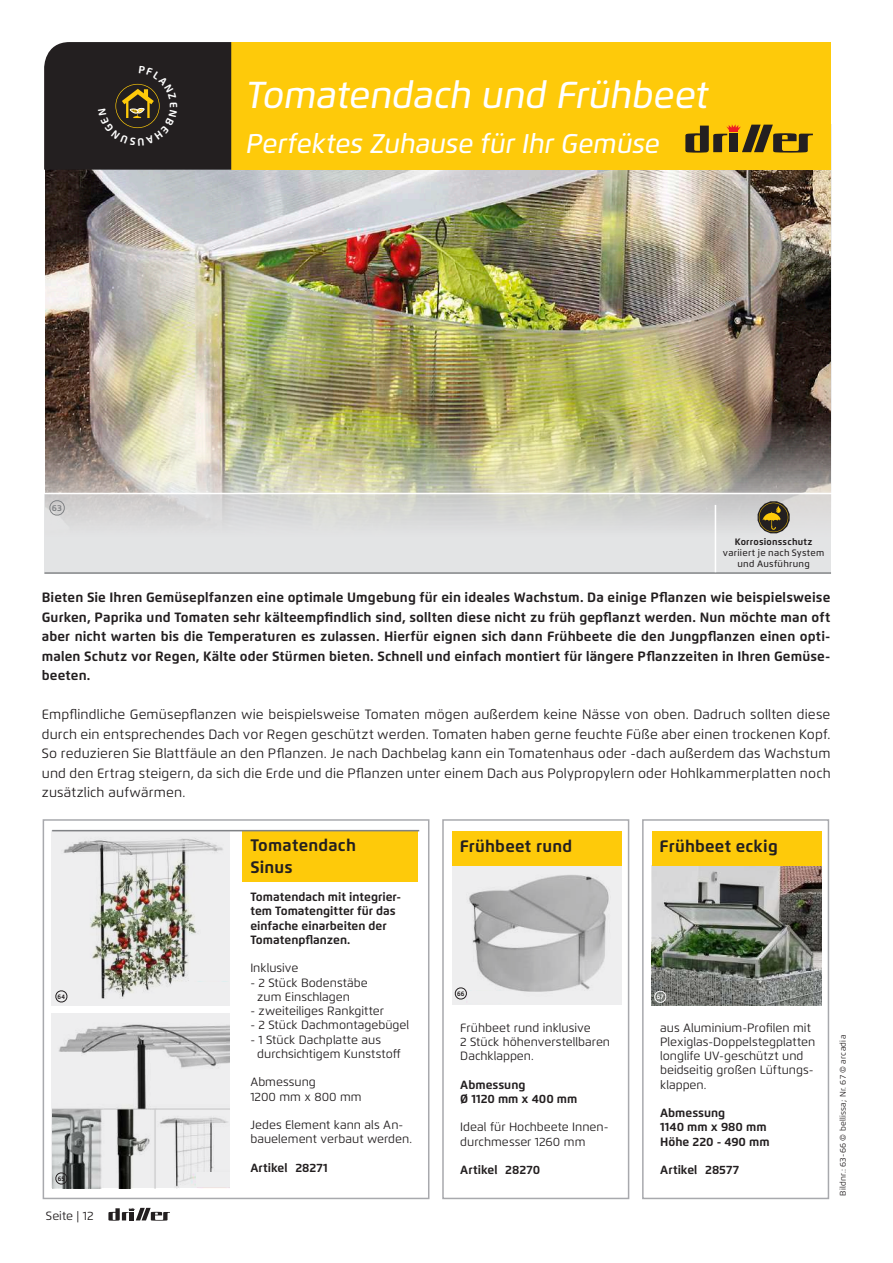
<style>
.page{position:relative;width:893px;height:1263px;background:#fff}
.page>*{position:absolute;margin:0;border:0;box-sizing:border-box;transform-origin:0 0}
.t1{font:italic 500 37.5px "Flexo";letter-spacing:-.005em;color:#fff}
.t2{font:italic 500 27px "Flexo";letter-spacing:-.005em;color:#fff}
.t3{font:700 16.65px/21.1px "Flexo";letter-spacing:.01em;color:#231f20}
.t4{font:13.5px/19.5px "Flexo";letter-spacing:.01em;color:#231f20;text-align:justify}
.t5{font:700 13.5px/19.5px "Flexo";letter-spacing:.01em;color:#231f20;text-align:justify}
.t6{font:12px/14.2px "Flexo";color:#231f20}
.t7{font:700 12px/14.2px "Flexo";color:#231f20}
.t8{font:500 9.3px/10.8px "Flexo";letter-spacing:.03em;color:#231f20;text-align:center}
.t9{font:700 9.3px "Flexo";letter-spacing:.025em;color:#231f20}
.t10{font:700 8.55px "Flexo";color:#808285}
.t11{font:8.25px "Flexo";letter-spacing:.035em;color:#231f20}
.t12{font:700 6.6px "Flexo";color:#231f20;scale:.9 1}
.t13{font:700 6.6px "Flexo";color:#fff;scale:.9 1}
</style>
<div class="page">
<svg style="left:108px;top:1208px;width:62px;height:13px"></svg>
<img style="left:45px;top:170px;width:786px;height:323px">
<div style="left:44px;top:494px;width:787px;height:78px;background:linear-gradient(to bottom,#d2d2d0,#e8e9eb)"></div>
<hr style="left:44px;top:572px;width:787px;height:2px;background:#808285">
<hr style="left:715px;top:505px;width:1px;height:67px;background:#fff">
<svg style="left:758px;top:501px;width:32px;height:32px"></svg>
<svg style="left:49px;top:500px;width:16px;height:16px"></svg>
<div style="left:231px;top:42px;width:600px;height:128px;background:#feca0a"></div>
<svg style="left:685px;top:124px;width:128px;height:29px"></svg>
<div style="left:43px;top:819px;width:386px;height:380px;border:2px solid #a8a9ad"></div>
<div style="left:52px;top:830px;width:178px;height:175px;background:#eeeeef"></div>
<img style="left:56px;top:831px;width:172px;height:172px">
<div style="left:242px;top:831px;width:176px;height:51px;background:#feca0a"></div>
<svg style="left:55px;top:990px;width:12px;height:12px"></svg>
<hr style="left:52px;top:830px;width:367px;height:1px;background:#808285">
<div style="left:193px;top:982px;width:37px;height:23px;background:#eeeeef"></div>
<img style="left:53px;top:1013px;width:177px;height:175px">
<svg style="left:55px;top:1172px;width:12px;height:12px"></svg>
<div style="left:196px;top:1173px;width:34px;height:14px;background:#eeeeef"></div>
<div style="left:442px;top:819px;width:187px;height:380px;border:2px solid #a8a9ad"></div>
<div style="left:452px;top:865px;width:170px;height:140px;background:#eeeeef"></div>
<img style="left:467px;top:865px;width:148px;height:127px">
<div style="left:452px;top:831px;width:170px;height:34px;background:#feca0a"></div>
<svg style="left:455px;top:987px;width:12px;height:12px"></svg>
<div style="left:468px;top:991px;width:37px;height:12px;background:#eeeeef"></div>
<div style="left:642px;top:819px;width:187px;height:380px;border:2px solid #a8a9ad"></div>
<img style="left:652px;top:865px;width:169px;height:140px">
<div style="left:652px;top:831px;width:169px;height:34px;background:#feca0a"></div>
<svg style="left:654px;top:990px;width:12px;height:13px"></svg>
<div style="left:44px;top:42px;width:187px;height:128px;background:#231f20"></div>
<h1 class="t1" style="left:246px;top:72px;width:464px">Tomatendach und Frühbeet</h1>
<h2 class="t2" style="left:246px;top:127px;width:415px">Perfektes Zuhause für Ihr Gemüse</h2>
<p class="t10" style="left:52px;top:503px;width:11px">63</p>
<p class="t9" style="left:735px;top:536px;width:79px">Korrosionsschutz</p>
<p class="t8" style="left:723px;top:547px;width:103px">variiert je nach System und Ausführung</p>
<p class="t5" style="left:42px;top:588px;width:790px">Bieten Sie Ihren Gemüseplfanzen eine optimale Umgebung für ein ideales Wachstum. Da einige Pflanzen wie beispielsweise Gurken, Paprika und Tomaten sehr kälteempfindlich sind, sollten diese nicht zu früh gepflanzt werden. Nun möchte man oft aber nicht warten bis die Temperaturen es zulassen. Hierfür eignen sich dann Frühbeete die den Jungpflanzen einen opti&shy;malen Schutz vor Regen, Kälte oder Stürmen bieten. Schnell und einfach montiert für längere Pflanzzeiten in Ihren Gemüse&shy;beeten.</p>
<p class="t4" style="left:42px;top:705px;width:790px">Empflindliche Gemüsepflanzen wie beispielsweise Tomaten mögen außerdem keine Nässe von oben. Dadruch sollten diese durch ein entsprechendes Dach vor Regen geschützt werden. Tomaten haben gerne feuchte Füße aber einen trockenen Kopf.<br>So reduzieren Sie Blattfäule an den Pflanzen. Je nach Dachbelag kann ein Tomatenhaus oder -dach außerdem das Wachstum und den Ertrag steigern, da sich die Erde und die Pflanzen unter einem Dach aus Polypropylern oder Hohlkammerplatten noch zusätzlich aufwärmen.</p>
<p class="t12" style="left:58px;top:992px;width:10px">64</p>
<p class="t12" style="left:58px;top:1174px;width:9px">65</p>
<p class="t6" style="left:46px;top:1209px;width:49px">Seite | 12</p>
<p class="t3" style="left:250px;top:835px;width:107px">Tomatendach<br>Sinus</p>
<p class="t7" style="left:250px;top:890px;width:152px">Tomatendach mit integrier&shy;tem Tomatengitter für das einfache einarbeiten der<br>Tomatenpflanzen.</p>
<p class="t6" style="left:250px;top:961px;width:50px">Inklusive</p>
<p class="t6" style="left:257px;top:975px;width:112px;text-indent:-7px">- 2 Stück Bodenstäbe zum Einschlagen</p>
<p class="t6" style="left:250px;top:1004px;width:135px">- zweiteiliges Rankgitter</p>
<p class="t6" style="left:250px;top:1018px;width:160px">- 2 Stück Dachmontagebügel</p>
<p class="t6" style="left:257px;top:1032px;width:145px;text-indent:-7px">- 1 Stück Dachplatte aus durchsichtigem Kunststoff</p>
<p class="t6" style="left:250px;top:1075px;width:113px">Abmessung<br>1200 mm x 800 mm</p>
<p class="t6" style="left:250px;top:1118px;width:163px">Jedes Element kann als An&shy;bauelement verbaut werden.</p>
<p class="t7" style="left:250px;top:1160px;width:79px">Artikel 28271</p>
<p class="t3" style="left:460px;top:836px;width:114px">Frühbeet rund</p>
<p class="t12" style="left:457px;top:989px;width:10px">66</p>
<p class="t6" style="left:460px;top:1020px;width:151px">Frühbeet rund inklusive<br>2 Stück höhenverstellbaren<br>Dachklappen.</p>
<p class="t7" style="left:460px;top:1077px;width:119px">Abmessung<br>Ø 1120 mm x 400 mm</p>
<p class="t6" style="left:460px;top:1120px;width:150px">Ideal für Hochbeete Innen&shy;durchmesser 1260 mm</p>
<p class="t7" style="left:460px;top:1163px;width:81px">Artikel 28270</p>
<p class="t3" style="left:660px;top:836px;width:120px">Frühbeet eckig</p>
<p class="t13" style="left:657px;top:993px;width:9px">67</p>
<p class="t6" style="left:660px;top:1020px;width:157px">aus Aluminium-Profilen mit<br>Plexiglas-Doppelstegplatten longlife UV-geschützt und beidseitig großen Lüftungs&shy;klappen.</p>
<p class="t7" style="left:660px;top:1106px;width:111px">Abmessung<br>1140 mm x 980 mm<br>Höhe 220 - 490 mm</p>
<p class="t7" style="left:660px;top:1163px;width:81px">Artikel 28577</p>
<p class="t11" style="left:838px;top:1196px;width:163px;rotate:-90deg">Bildnr.: 63-66 © bellissa; Nr. 67 © arcadia</p>
</div>
